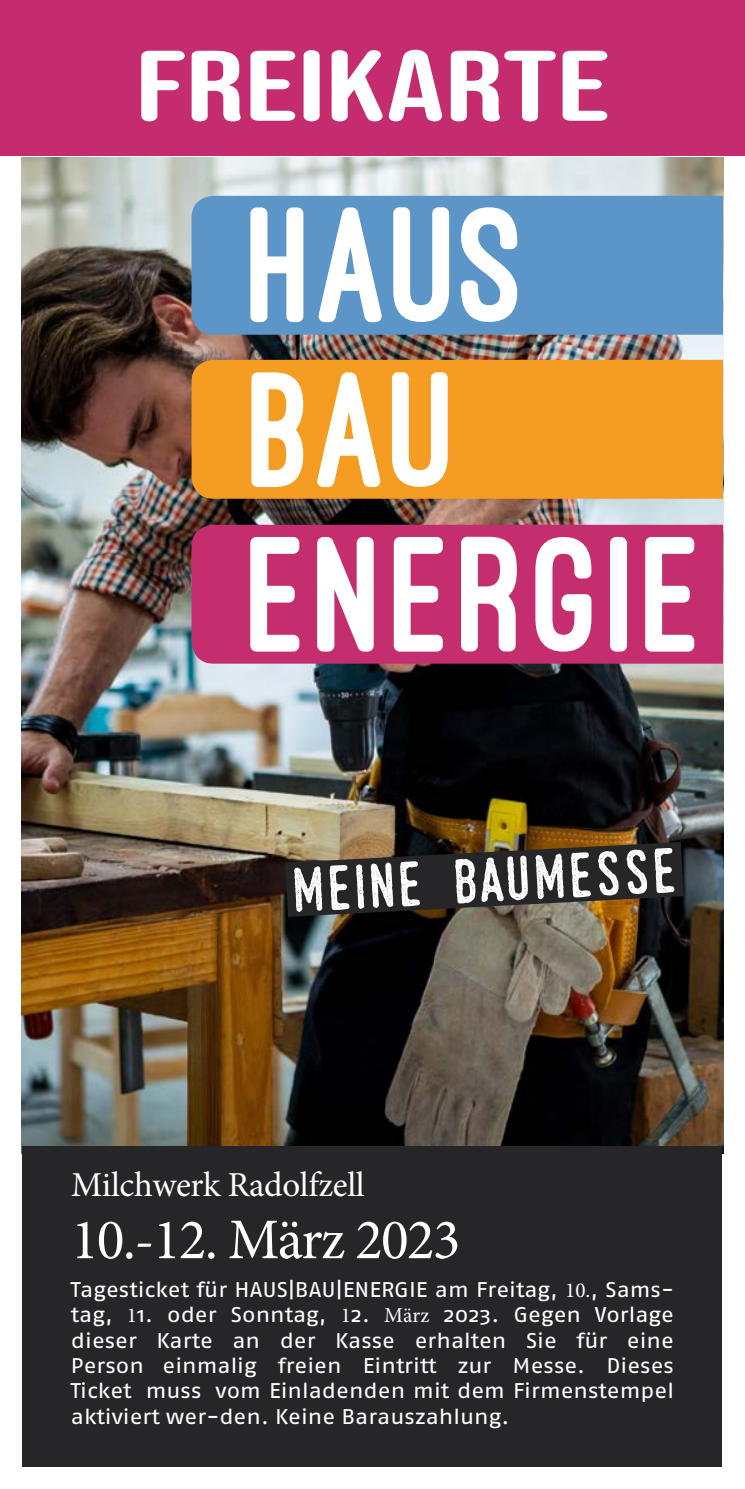
<style>
.page{position:relative;width:745px;height:1489px;background:#fff}
.page>*{position:absolute;margin:0;border:0;box-sizing:border-box;transform-origin:0 0}
.t1{font:100px "Bebas Neue Rounded";color:#fff;scale:1.46 1}
.t2{font:57.5px "Minion Pro";letter-spacing:-.03em;color:#fff}
.t3{font:35px "Minion Pro";letter-spacing:-.01em;color:#fff}
.t4{font:21.25px/25.5px "Fago Pro Extd";color:#fff;text-align:justify}
.s1{font-family:"Minion Pro"}
</style>
<div class="page">
<img style="left:21px;top:158px;width:702px;height:995px">
<div style="left:0;top:0;width:744px;height:156px;background:#c52c6f"></div>
<div style="left:23px;top:1146px;width:699px;height:320px;background:#262629"></div>
<div style="left:191px;top:196px;width:531px;height:139px;background:#5c96c9"></div>
<div style="left:191px;top:360px;width:531px;height:138px;background:#f59d22"></div>
<div style="left:191px;top:524px;width:531px;height:139px;background:#c42e6e"></div>
<svg style="left:250px;top:207px;width:267px;height:115px"></svg>
<svg style="left:251px;top:372px;width:196px;height:115px"></svg>
<svg style="left:250px;top:537px;width:443px;height:114px"></svg>
<svg style="left:285px;top:842px;width:398px;height:74px"></svg>
<h1 class="t1" style="left:135px;top:30px;width:326px">FREIKARTE</h1>
<h3 class="t3" style="left:71px;top:1160px;width:295px">Milchwerk Radolfzell</h3>
<h2 class="t2" style="left:71px;top:1201px;width:391px">10.-12. März 2023</h2>
<p class="t4" style="left:71px;top:1276px;width:604px">Tagesticket für HAUS|BAU|ENERGIE am Freitag, <span class="s1">10.</span>, Sams&shy;tag, <span class="s1">1</span>1. oder Sonntag, <span class="s1">1</span>2. <span class="s1">März</span> 2023. Gegen Vorlage dieser Karte an der Kasse erhalten Sie für eine Person einmalig freien Eintritt zur Messe. Dieses Ticket muss vom Einladenden mit dem Firmenstempel aktiviert wer-den. Keine Barauszahlung.</p>
</div>
